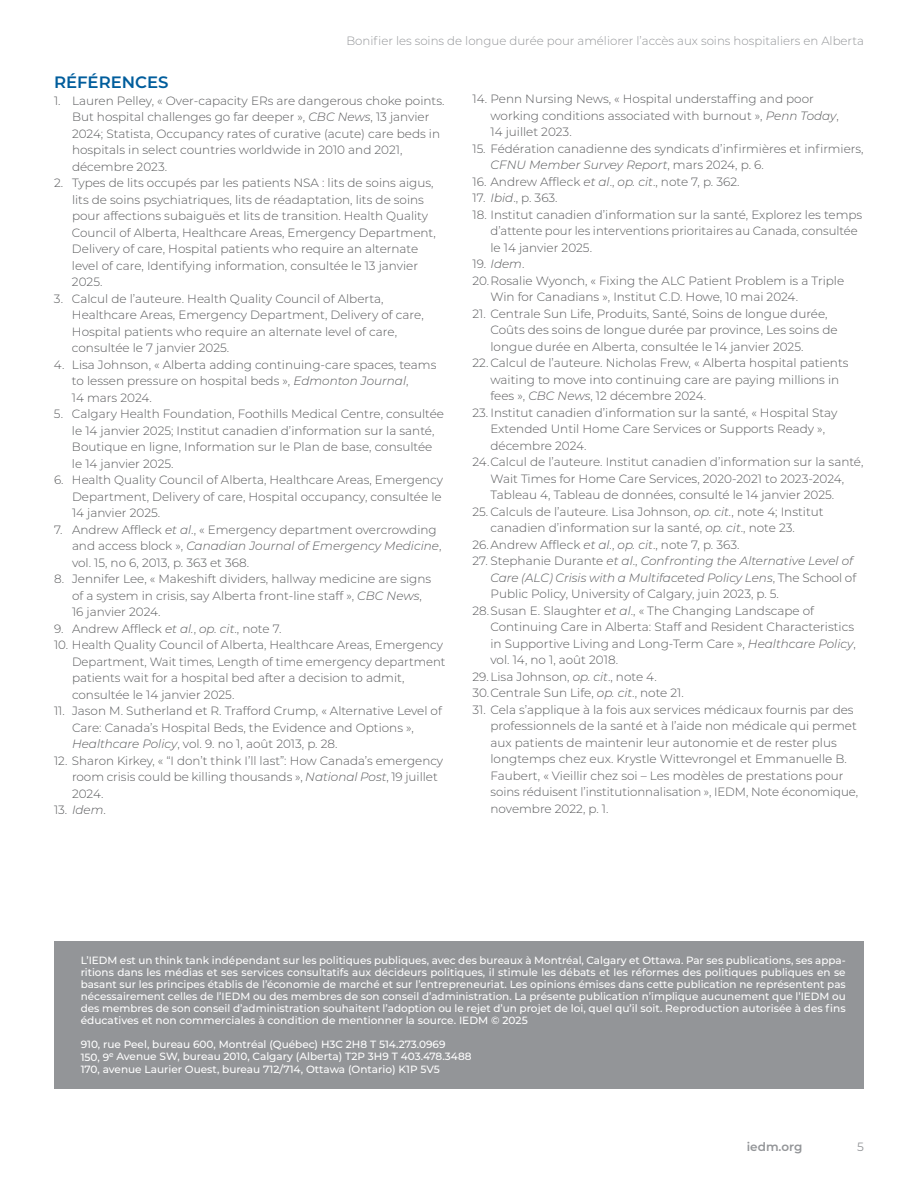
<style>
.page{position:relative;width:918px;height:1188px;background:#fff}
.page>*{position:absolute;margin:0;border:0;box-sizing:border-box;transform-origin:0 0}
.t1{font:600 16.5px "Montserrat";color:#005d9c}
.t2{font:300 12px/16.5px "Montserrat";color:#57585a}
.t3{font:italic 300 12px "Montserrat";color:#57585a}
.t4{font:300 12px "Montserrat";color:#939598}
.t5{font:600 12px "Montserrat";color:#939598}
.t6{font:12px "Montserrat";color:#939598}
.t7{font:500 10.5px/12px "Montserrat";color:#fff;text-align:justify}
.s1{font-style:italic}
.s2{font-style:normal}
</style>
<div class="page">
<div style="left:54px;top:941px;width:810px;height:147px;background:#939598"></div>
<p class="t4" style="left:346px;top:33px;width:519px">Bonifier les soins de longue durée pour améliorer l’accès aux soins hospitaliers en Alberta</p>
<h1 class="t1" style="left:54px;top:70px;width:116px">RÉFÉRENCES</h1>
<p class="t2" style="left:72px;top:92px;width:374px;text-indent:-18px">1. Lauren Pelley, « Over-capacity ERs are dangerous choke points.<br>But hospital challenges go far deeper », <span class="s1">CBC News</span>, 13 janvier 2024; Statista, Occupancy rates of curative (acute) care beds in hospitals in select countries worldwide in 2010 and 2021, décembre 2023.</p>
<p class="t2" style="left:72px;top:174px;width:365px;text-indent:-18px">2. Types de lits occupés par les patients NSA : lits de soins aigus, lits de soins psychiatriques, lits de réadaptation, lits de soins pour affections subaiguës et lits de transition. Health Quality Council of Alberta, Healthcare Areas, Emergency Department, Delivery of care, Hospital patients who require an alternate level of care, Identifying information, consultée le 13 janvier 2025.</p>
<p class="t2" style="left:72px;top:290px;width:353px;text-indent:-18px">3. Calcul de l’auteure. Health Quality Council of Alberta, Healthcare Areas, Emergency Department, Delivery of care, Hospital patients who require an alternate level of care, consultée le 7 janvier 2025.</p>
<p class="t2" style="left:72px;top:356px;width:366px;text-indent:-18px">4. Lisa Johnson, « Alberta adding continuing-care spaces, teams to lessen pressure on hospital beds », <span class="s1">Edmonton Journal</span>,<br>14 mars 2024.</p>
<p class="t2" style="left:72px;top:405px;width:374px;text-indent:-18px">5. Calgary Health Foundation, Foothills Medical Centre, consultée le 14 janvier 2025; Institut canadien d’information sur la santé, Boutique en ligne, Information sur le Plan de base, consultée le 14 janvier 2025.</p>
<p class="t2" style="left:72px;top:471px;width:372px;text-align:justify;text-indent:-18px">6. Health Quality Council of Alberta, Healthcare Areas, Emergency Department, Delivery of care, Hospital occupancy, consultée le 14 janvier 2025.</p>
<p class="t2" style="left:72px;top:521px;width:371px;text-indent:-18px">7. Andrew Affleck <span class="s1">et al</span>., « Emergency department overcrowding and access block », <span class="s1">Canadian Journal of Emergency Medicine</span>, vol. 15, no 6, 2013, p. 363 et 368.</p>
<p class="t2" style="left:72px;top:570px;width:361px;text-indent:-18px">8. Jennifer Lee, « Makeshift dividers, hallway medicine are signs of a system in crisis, say Alberta front-line staff », <span class="s1">CBC News</span>,<br>16 janvier 2024.</p>
<p class="t2" style="left:54px;top:620px;width:229px">9. Andrew Affleck <span class="s1">et al.</span>, <span class="s1">op. cit</span>., note 7.</p>
<p class="t2" style="left:72px;top:636px;width:375px;text-indent:-18px">10. Health Quality Council of Alberta, Healthcare Areas, Emergency Department, Wait times, Length of time emergency department patients wait for a hospital bed after a decision to admit, consultée le 14 janvier 2025.</p>
<p class="t2" style="left:72px;top:702px;width:371px;text-indent:-18px">11. Jason M. Sutherland et R. Trafford Crump, « Alternative Level of<br>Care: Canada’s Hospital Beds, the Evidence and Options »,<br><span class="s1">Healthcare Policy</span>, vol. 9. no 1, août 2013, p. 28.</p>
<p class="t2" style="left:72px;top:752px;width:373px;text-indent:-18px">12. Sharon Kirkey, « “I don’t think I’ll last”: How Canada’s emergency room crisis could be killing thousands », <span class="s1">National Post</span>, 19 juillet<br>2024.</p>
<p class="t2" style="left:54px;top:801px;width:53px">13. <span class="s1">Idem</span>.</p>
<p class="t2" style="left:490px;top:90px;width:350px;text-indent:-18px">14. Penn Nursing News, « Hospital understaffing and poor working conditions associated with burnout », <span class="s1">Penn Today</span>,<br>14 juillet 2023.</p>
<p class="t2" style="left:491px;top:140px;width:375px;text-indent:-18px">15. Fédération canadienne des syndicats d’infirmières et infirmiers,<br><span class="s1">CFNU Member Survey Report</span>, mars 2024, p. 6.</p>
<p class="t2" style="left:473px;top:173px;width:269px">16. Andrew Affleck <span class="s1">et al</span>., <span class="s1">op. cit</span>., note 7, p. 362.</p>
<p class="t2" style="left:473px;top:189px;width:87px">17. <span class="s1">Ibid</span>., p. 363.</p>
<p class="t2" style="left:490px;top:206px;width:373px;text-indent:-18px">18. Institut canadien d’information sur la santé, Explorez les temps d’attente pour les interventions prioritaires au Canada, consultée le 14 janvier 2025.</p>
<p class="t2" style="left:473px;top:255px;width:53px">19. <span class="s1">Idem</span>.</p>
<p class="t2" style="left:473px;top:272px;width:373px">20.Rosalie Wyonch, « Fixing the ALC Patient Problem is a Triple</p>
<p class="t2" style="left:491px;top:288px;width:309px">Win for Canadians », Institut C.D. Howe, 10 mai 2024.</p>
<p class="t2" style="left:491px;top:305px;width:349px;text-indent:-18px">21. Centrale Sun Life, Produits, Santé, Soins de longue durée,<br>Coûts des soins de longue durée par province, Les soins de longue durée en Alberta, consultée le 14 janvier 2025.</p>
<p class="t2" style="left:491px;top:354px;width:360px;text-indent:-18px">22. Calcul de l’auteure. Nicholas Frew, « Alberta hospital patients waiting to move into continuing care are paying millions in fees », <span class="s1">CBC News</span>, 12 décembre 2024.</p>
<p class="t2" style="left:473px;top:404px;width:366px">23. Institut canadien d’information sur la santé, « Hospital Stay</p>
<p class="t2" style="left:491px;top:420px;width:336px">Extended Until Home Care Services or Supports Ready »,</p>
<p class="t2" style="left:491px;top:437px;width:98px">décembre 2024.</p>
<p class="t2" style="left:473px;top:453px;width:393px">24.Calcul de l’auteure. Institut canadien d’information sur la santé,</p>
<p class="t2" style="left:491px;top:470px;width:355px">Wait Times for Home Care Services, 2020-2021 to 2023-2024,</p>
<p class="t2" style="left:491px;top:486px;width:345px">Tableau 4, Tableau de données, consulté le 14 janvier 2025.</p>
<p class="t2" style="left:473px;top:503px;width:353px">25. Calculs de l’auteure. Lisa Johnson, <span class="s1">op. cit.</span>, note 4; Institut</p>
<p class="t2" style="left:491px;top:519px;width:306px">canadien d’information sur la santé, <span class="s1">op. cit</span>., note 23.</p>
<p class="t2" style="left:473px;top:536px;width:268px">26.Andrew Affleck <span class="s1">et al.</span>, <span class="s1">op. cit</span>., note 7, p. 363.</p>
<p class="t3" style="left:473px;top:553px;width:382px"><span class="s2">27. Stephanie Durante</span> et al<span class="s2">.,</span> Confronting the Alternative Level of</p>
<p class="t3" style="left:491px;top:569px;width:367px">Care (ALC) Crisis with a Multifaceted Policy Lens<span class="s2">, The School of</span></p>
<p class="t2" style="left:491px;top:585px;width:290px">Public Policy, University of Calgary, juin 2023, p. 5.</p>
<p class="t2" style="left:473px;top:602px;width:343px">28.Susan E. Slaughter <span class="s1">et al</span>., « The Changing Landscape of</p>
<p class="t2" style="left:491px;top:618px;width:365px">Continuing Care in Alberta: Staff and Resident Characteristics</p>
<p class="t2" style="left:491px;top:635px;width:367px">in Supportive Living and Long-Term Care », <span class="s1">Healthcare Policy</span>,</p>
<p class="t2" style="left:491px;top:651px;width:129px">vol. 14, no 1, août 2018.</p>
<p class="t2" style="left:473px;top:668px;width:186px">29.Lisa Johnson, <span class="s1">op. cit</span>., note 4.</p>
<p class="t2" style="left:473px;top:684px;width:213px">30.Centrale Sun Life, <span class="s1">op. cit</span>., note 21.</p>
<p class="t2" style="left:490px;top:701px;width:369px;text-indent:-18px">31. Cela s’applique à la fois aux services médicaux fournis par des professionnels de la santé et à l’aide non médicale qui permet aux patients de maintenir leur autonomie et de rester plus longtemps chez eux. Krystle Wittevrongel et Emmanuelle B.<br>Faubert, « Vieillir chez soi – Les modèles de prestations pour soins réduisent l’institutionnalisation », IEDM, Note économique, novembre 2022, p. 1.</p>
<p class="t7" style="left:81px;top:954px;width:767px">L’IEDM est un think tank indépendant sur les politiques publiques, avec des bureaux à Montréal, Calgary et Ottawa. Par ses publications, ses appa&shy;ritions dans les médias et ses services consultatifs aux décideurs politiques, il stimule les débats et les réformes des politiques publiques en se basant sur les principes établis de l’économie de marché et sur l’entrepreneuriat. Les opinions émises dans cette publication ne représentent pas nécessairement celles de l’IEDM ou des membres de son conseil d’administration. La présente publication n’implique aucunement que l’IEDM ou des membres de son conseil d’administration souhaitent l’adoption ou le rejet d’un projet de loi, quel qu’il soit. Reproduction autorisée à des fins éducatives et non commerciales à condition de mentionner la source. IEDM © 2025</p>
<p class="t7" style="left:81px;top:1038px;width:392px;text-align:left">910, rue Peel, bureau 600, Montréal (Québec) H3C 2H8 T 514.273.0969<br>150, 9<sup>e</sup> Avenue SW, bureau 2010, Calgary (Alberta) T2P 3H9 T 403.478.3488<br>170, avenue Laurier Ouest, bureau 712/714, Ottawa (Ontario) K1P 5V5</p>
<p class="t5" style="left:747px;top:1138px;width:57px">iedm.org</p>
<p class="t6" style="left:857px;top:1139px;width:8px">5</p>
</div>
